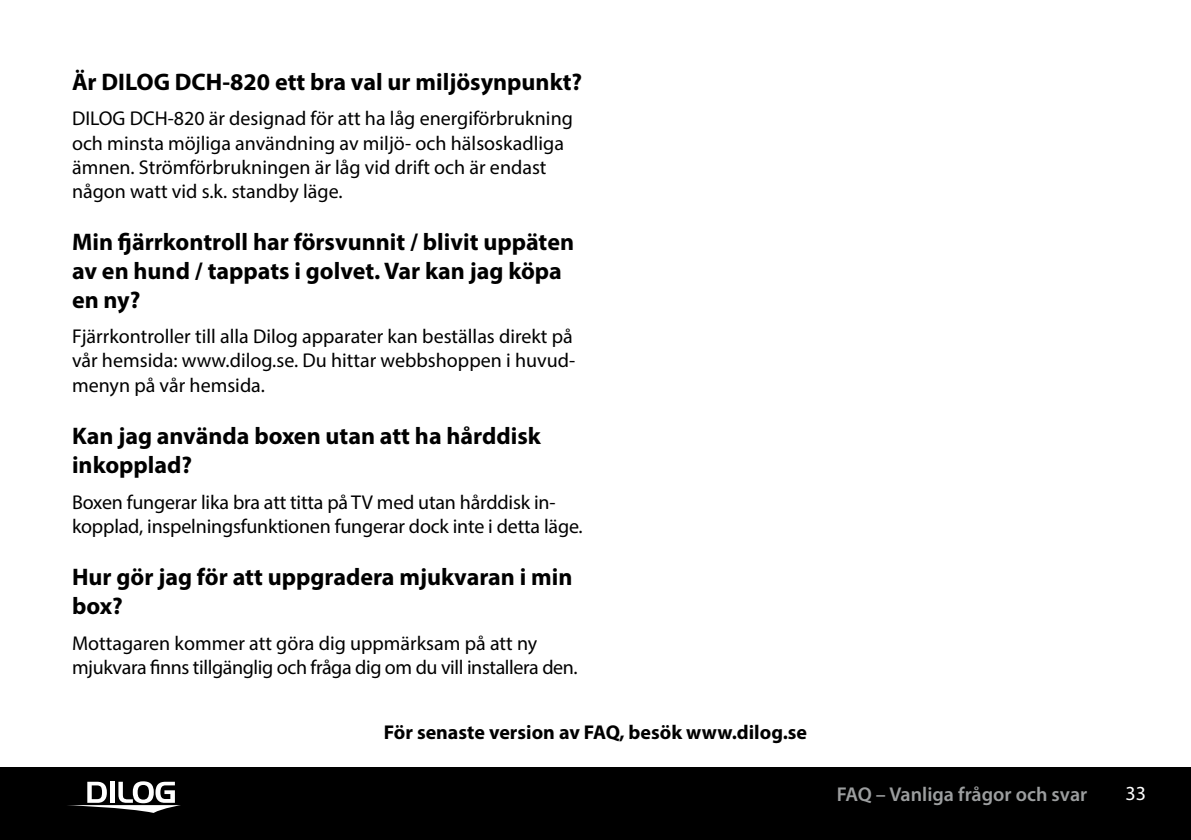
<style>
.page{position:relative;width:1191px;height:840px;background:#fff}
.page>*{position:absolute;margin:0;border:0;box-sizing:border-box;transform-origin:0 0}
.t1{font:700 24px/28.8px "Myriad Pro";color:#000}
.t2{font:20px/24px "Myriad Pro";color:#000}
.t3{font:20px/24px "Myriad Pro";letter-spacing:-.02em;color:#000}
.t4{font:700 20px "Myriad Pro";color:#000}
.t5{font:600 20px "Myriad Pro";color:#9c9e9f}
.t6{font:20px "Myriad Pro";color:#fff}
</style>
<div class="page">
<div style="left:0;top:767px;width:1191px;height:72px;background:#000"></div>
<svg style="left:67px;top:781px;width:114px;height:31px"></svg>
<p class="t1" style="left:72px;top:67px;width:512px">Är DILOG DCH-820 ett bra val ur miljösynpunkt?</p>
<p class="t2" style="left:72px;top:106px;width:502px">DILOG DCH-820 är designad för att ha låg energiförbrukning och minsta möjliga användning av miljö- och hälsoskadliga ämnen. Strömförbrukningen är låg vid drift och är endast någon watt vid s.k. standby läge.</p>
<p class="t1" style="left:72px;top:227px;width:503px">Min fjärrkontroll har försvunnit / blivit uppäten av en hund / tappats i golvet. Var kan jag köpa en ny?</p>
<p class="t2" style="left:72px;top:324px;width:505px">Fjärrkontroller till alla Dilog apparater kan beställas direkt på vår hemsida: www.dilog.se. Du hittar webbshoppen i huvud&shy;menyn på vår hemsida.</p>
<p class="t1" style="left:72px;top:421px;width:470px">Kan jag använda boxen utan att ha hårddisk inkopplad?</p>
<p class="t2" style="left:72px;top:489px;width:512px">Boxen fungerar lika bra att titta på TV med utan hårddisk in&shy;kopplad, inspelningsfunktionen fungerar dock inte i detta läge.</p>
<p class="t1" style="left:72px;top:562px;width:502px">Hur gör jag för att uppgradera mjukvaran i min box?</p>
<p class="t3" style="left:72px;top:630px;width:507px">Mottagaren kommer att göra dig uppmärksam på att ny mjukvara finns tillgänglig och fråga dig om du vill installera den.</p>
<p class="t4" style="left:384px;top:719px;width:425px">För senaste version av FAQ, besök www.dilog.se</p>
<p class="t5" style="left:836px;top:781px;width:252px">FAQ – Vanliga frågor och svar</p>
<p class="t6" style="left:1125px;top:780px;width:22px">33</p>
</div>
